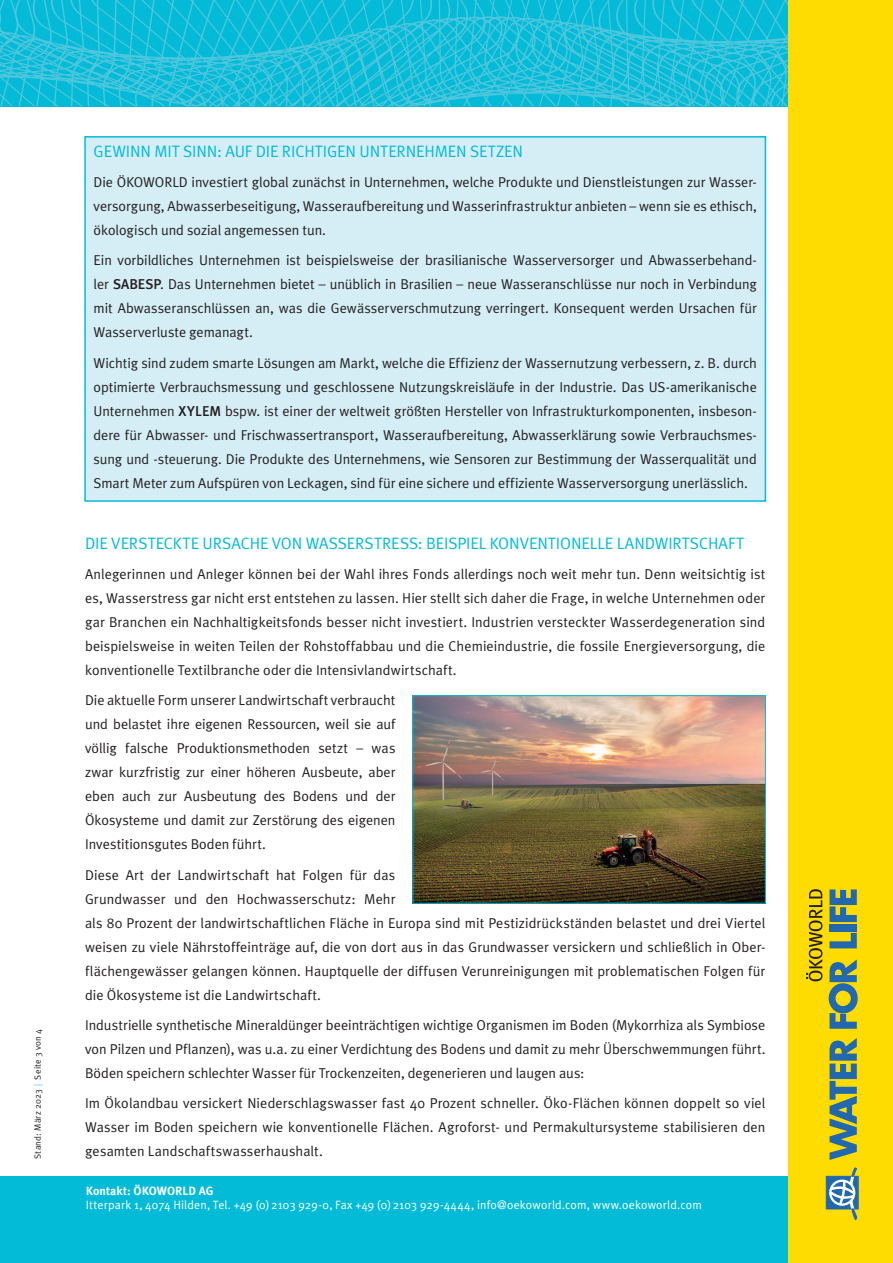
<style>
.page{position:relative;width:893px;height:1263px;background:#fff}
.page>*{position:absolute;margin:0;border:0;box-sizing:border-box;transform-origin:0 0}
.t1{font:16.5px "Meta Plus Normal";letter-spacing:-.01em;color:#03bbd7}
.t2{font:14.25px/24px "Meta Plus Normal";letter-spacing:.005em;color:#231f20;text-align:justify}
.t3{font:12px "Meta Plus Normal";letter-spacing:.01em;color:#fff}
.t4{font:700 12px "Meta Plus";letter-spacing:.005em;color:#fff}
.t5{font:9px "Meta Plus Normal";letter-spacing:.02em;color:#231f20}
.s1{font-family:"Frutiger LT Std";font-weight:300;font-stretch:condensed;color:#03bbd7}
.s2{font-family:"Meta Plus";font-weight:500}
</style>
<div class="page">
<div style="left:0;top:1176px;width:893px;height:87px;background:#03bbd7"></div>
<svg style="left:0;top:0;width:789px;height:107px;background:#1abed8"></svg>
<div style="left:84px;top:136px;width:682px;height:366px;background:#d5eef5;border:2px solid #03bbd7"></div>
<img style="left:414px;top:697px;width:350px;height:205px">
<div style="left:412px;top:695px;width:354px;height:209px;border:1px solid #03bbd7"></div>
<div style="left:789px;top:0;width:104px;height:1263px;background:#ffdc01"></div>
<svg style="left:829px;top:1038px;width:28px;height:122px"></svg>
<svg style="left:829px;top:959px;width:29px;height:70px"></svg>
<svg style="left:829px;top:933px;width:28px;height:15px"></svg>
<div style="left:829px;top:925px;width:28px;height:7px;background:#2268af"></div>
<svg style="left:829px;top:889px;width:28px;height:33px"></svg>
<svg style="left:806px;top:889px;width:16px;height:92px"></svg>
<svg style="left:826px;top:1176px;width:32px;height:33px"></svg>
<svg style="left:827px;top:1167px;width:30px;height:53px"></svg>
<p class="t5" style="left:32px;top:1159px;width:131px;rotate:-90deg">Stand: März 2023 <span class="s1">|</span> Seite 3 von 4</p>
<p class="t1" style="left:94px;top:141px;width:431px">GEWINN MIT SINN: AUF DIE RICHTIGEN UNTERNEHMEN SETZEN</p>
<p class="t2" style="left:94px;top:170px;width:665px">Die ÖKOWORLD investiert global zunächst in Unternehmen, welche Produkte und Dienstleistungen zur Wasser&shy;versorgung, Abwasserbeseitigung, Wasseraufbereitung und Wasserinfrastruktur anbieten – wenn sie es ethisch, ökologisch und sozial angemessen tun.</p>
<p class="t2" style="left:94px;top:248px;width:665px">Ein vorbildliches Unternehmen ist beispielsweise der brasilianische Wasserversorger und Abwasserbehand&shy;ler <span class="s2">SABESP</span>. Das Unternehmen bietet – unüblich in Brasilien – neue Wasseranschlüsse nur noch in Verbindung mit Abwasseranschlüssen an, was die Gewässerverschmutzung verringert. Konsequent werden Ursachen für Wasserverluste gemanagt.</p>
<p class="t2" style="left:94px;top:351px;width:665px">Wichtig sind zudem smarte Lösungen am Markt, welche die Effizienz der Wassernutzung verbessern, z. B. durch optimierte Verbrauchsmessung und geschlossene Nutzungskreisläufe in der Industrie. Das US-amerikanische Unternehmen <span class="s2">XYLEM</span> bspw. ist einer der weltweit größten Hersteller von Infrastrukturkomponenten, insbeson&shy;dere für Abwasser- und Frischwassertransport, Wasseraufbereitung, Abwasserklärung sowie Verbrauchsmes&shy;sung und -steuerung. Die Produkte des Unternehmens, wie Sensoren zur Bestimmung der Wasserqualität und Smart Meter zum Aufspüren von Leckagen, sind für eine sichere und effiziente Wasserversorgung unerlässlich.</p>
<p class="t1" style="left:85px;top:533px;width:661px">DIE VERSTECKTE URSACHE VON WASSERSTRESS: BEISPIEL KONVENTIONELLE LANDWIRTSCHAFT</p>
<p class="t2" style="left:85px;top:562px;width:682px">Anlegerinnen und Anleger können bei der Wahl ihres Fonds allerdings noch weit mehr tun. Denn weitsichtig ist es, Wasserstress gar nicht erst entstehen zu lassen. Hier stellt sich daher die Frage, in welche Unternehmen oder gar Branchen ein Nachhaltigkeitsfonds besser nicht investiert. Industrien versteckter Wasserdegeneration sind beispielsweise in weiten Teilen der Rohstoffabbau und die Chemieindustrie, die fossile Energieversorgung, die konventionelle Textilbranche oder die Intensivlandwirtschaft.</p>
<p class="t2" style="left:85px;top:688px;width:312px">Die aktuelle Form unserer Landwirtschaft verbraucht und belastet ihre eigenen Ressourcen, weil sie auf völlig falsche Produktionsmethoden setzt – was zwar kurzfristig zur einer höheren Ausbeute, aber eben auch zur Ausbeutung des Bodens und der Ökosysteme und damit zur Zerstörung des eigenen Investitionsgutes Boden führt.</p>
<p class="t2" style="left:85px;top:863px;width:682px;text-align:left">Diese Art der Landwirtschaft hat Folgen für das<br>Grundwasser und den Hochwasserschutz: Mehr<br>als 80 Prozent der landwirtschaftlichen Fläche in Europa sind mit Pestizidrückständen belastet und drei Viertel weisen zu viele Nährstoffeinträge auf, die von dort aus in das Grundwasser versickern und schließlich in Ober&shy;flächengewässer gelangen können. Hauptquelle der diffusen Verunreinigungen mit problematischen Folgen für die Ökosysteme ist die Landwirtschaft.</p>
<p class="t2" style="left:85px;top:1013px;width:682px">Industrielle synthetische Mineraldünger beeinträchtigen wichtige Organismen im Boden (Mykorrhiza als Symbiose von Pilzen und Pflanzen), was u.a. zu einer Verdichtung des Bodens und damit zu mehr Überschwemmungen führt.<br>Böden speichern schlechter Wasser für Trockenzeiten, degenerieren und laugen aus:</p>
<p class="t2" style="left:85px;top:1091px;width:682px">Im Ökolandbau versickert Niederschlagswasser fast 40 Prozent schneller. Öko-Flächen können doppelt so viel<br>Wasser im Boden speichern wie konventionelle Flächen. Agroforst- und Permakultursysteme stabilisieren den</p>
<p class="t2" style="left:85px;top:1139px;width:239px">gesamten Landschaftswasserhaushalt.</p>
<p class="t4" style="left:86px;top:1184px;width:129px">Kontakt: ÖKOWORLD AG</p>
<p class="t3" style="left:86px;top:1198px;width:617px">Itterpark 1, 4074 Hilden, Tel. +49 (0) 2103 929-0, Fax +49 (0) 2103 929-4444, info@oekoworld.com, www.oekoworld.com</p>
</div>
